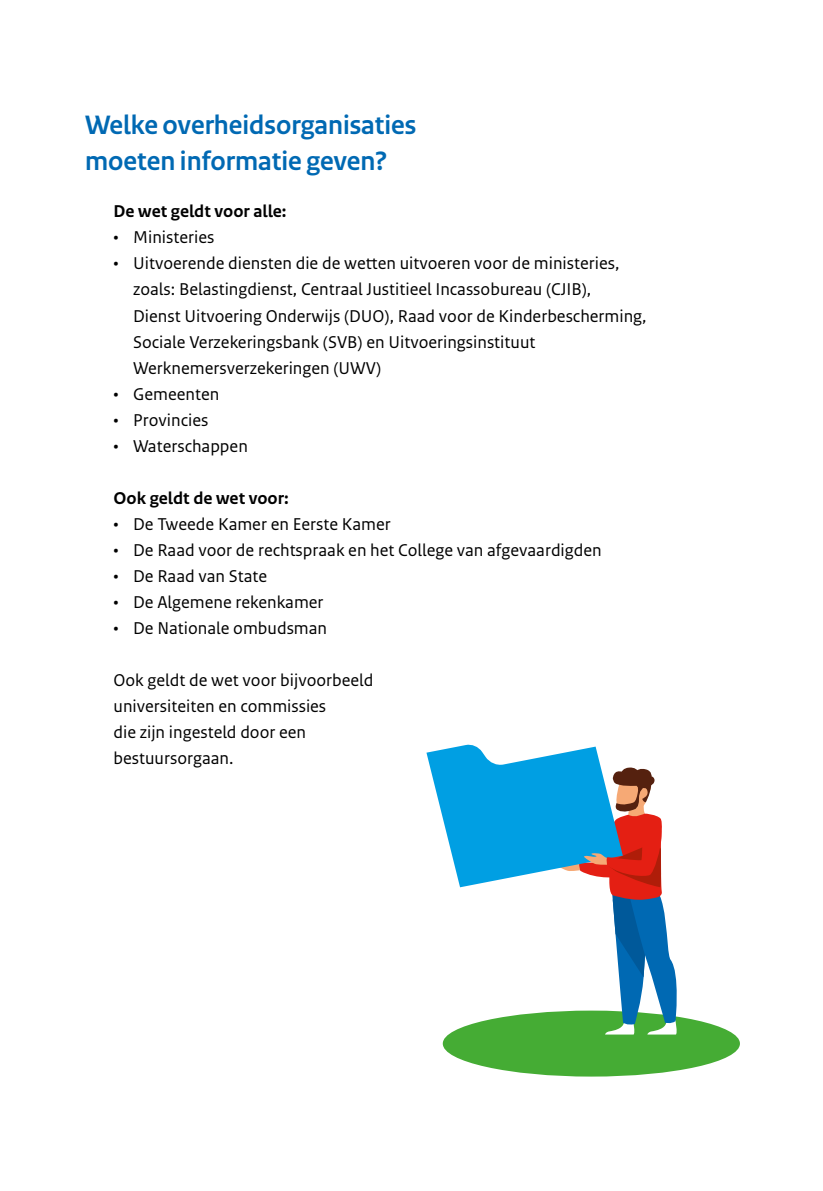
<style>
.page{position:relative;width:823px;height:1191px;background:#fff}
.page>*{position:absolute;margin:0;border:0;box-sizing:border-box;transform-origin:0 0}
.Alineakop{font:700 28px/36px "Rijksoverheid Sans Heading";color:#0069b3}
.Body{font:18px/26px "Rijksoverheid Sans Text";color:#000}
.Tussenkopje{font:700 18px "Rijksoverheid Sans Text";color:#000}
</style>
<div class="page">
<div style="left:442px;top:1010px;width:297px;height:66px;background:#45ac34;border-radius:50%"></div>
<svg style="left:426px;top:744px;width:253px;height:290px"></svg>
<h2 class="Alineakop" style="left:85px;top:108px;width:332px">Welke overheidsorganisaties moeten informatie geven?</h2>
<h3 class="Tussenkopje" style="left:113px;top:201px;width:174px">De wet geldt voor alle:</h3>
<p class="Body" style="left:113px;top:225px;width:102px">• Ministeries</p>
<p class="Body" style="left:133px;top:251px;width:514px;text-indent:-20px">• Uitvoerende diensten die de wetten uitvoeren voor de ministeries, zoals: Belastingdienst, Centraal Justitieel Incassobureau (CJIB),<br>Dienst Uitvoering Onderwijs (DUO), Raad voor de Kinderbescherming, Sociale Verzekeringsbank (SVB) en Uitvoeringsinstituut Werknemersverzekeringen (UWV)</p>
<p class="Body" style="left:113px;top:381px;width:107px">• Gemeenten</p>
<p class="Body" style="left:113px;top:407px;width:96px">• Provincies</p>
<p class="Body" style="left:113px;top:433px;width:136px">• Waterschappen</p>
<h3 class="Tussenkopje" style="left:113px;top:487px;width:177px">Ook geldt de wet voor:</h3>
<p class="Body" style="left:113px;top:511px;width:279px">• De Tweede Kamer en Eerste Kamer</p>
<p class="Body" style="left:113px;top:537px;width:489px">• De Raad voor de rechtspraak en het College van afgevaardigden</p>
<p class="Body" style="left:113px;top:563px;width:155px">• De Raad van State</p>
<p class="Body" style="left:113px;top:589px;width:211px">• De Algemene rekenkamer</p>
<p class="Body" style="left:113px;top:615px;width:215px">• De Nationale ombudsman</p>
<p class="Body" style="left:113px;top:667px;width:261px">Ook geldt de wet voor bijvoorbeeld universiteiten en commissies</p>
<p class="Body" style="left:113px;top:719px;width:194px">die zijn ingesteld door een bestuursorgaan.</p>
</div>
